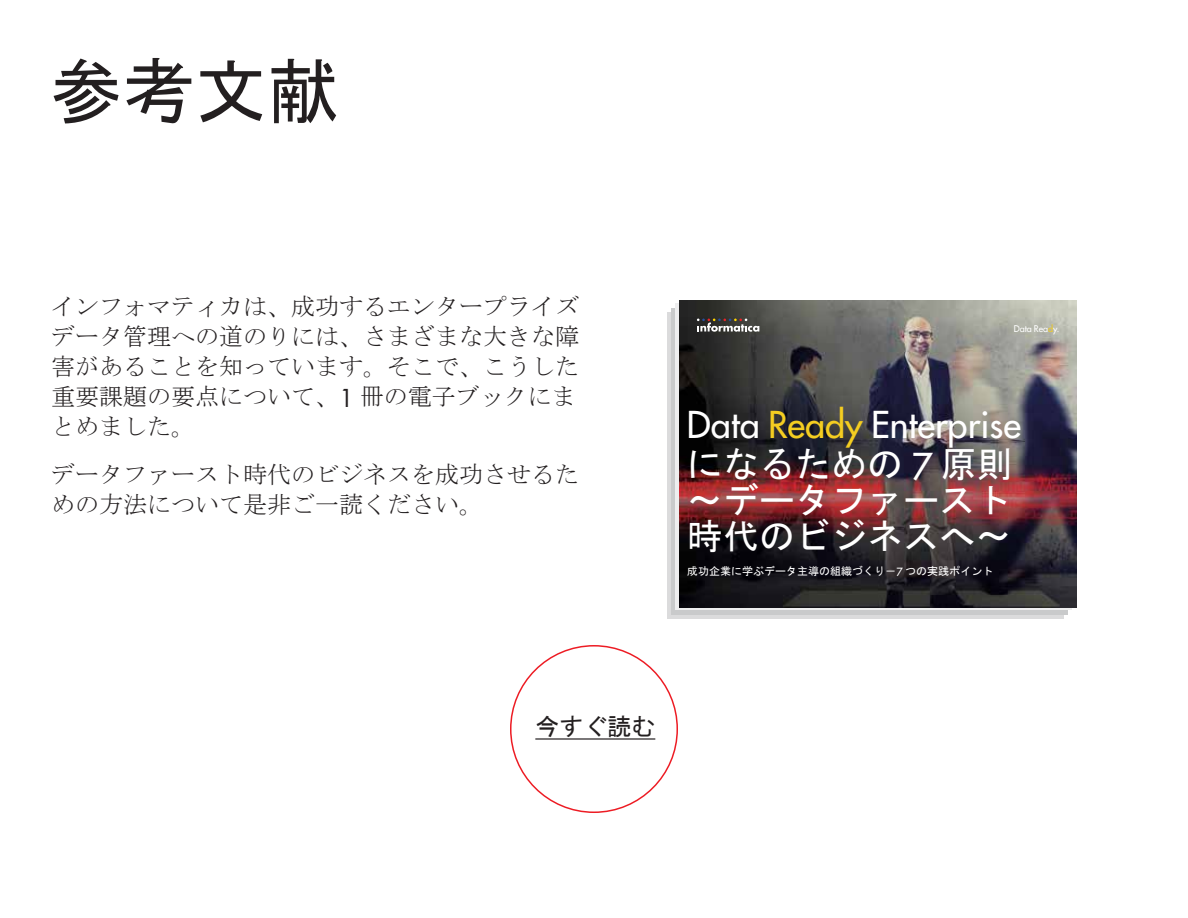
<style>
.page{position:relative;width:1188px;height:918px;background:#fff}
.page>*{position:absolute;margin:0;border:0;box-sizing:border-box;transform-origin:0 0}
.t1{font:72px "MS Gothic";color:#231f20}
.t2{font:36px/36px "MS Gothic";color:#fff;text-align:justify}
.t3{font:500 36px "Futura Std";color:#fff}
.t4{font:24px/30px "MS Mincho";color:#231f20}
.t5{font:24px "MS Gothic";color:#231f20}
.t6{font:10.95px "MS Gothic";color:#fff}
.t7{font:500 9px "Futura Std";color:#fff}
.s1{font-family:"Futura Std"}
.s2{color:#f4cd21}
.s3{font-family:"Futura Std";font-weight:500}
</style>
<div class="page">
<div style="left:667px;top:312px;width:397px;height:307px;background:linear-gradient(to right,#d2d3d4,#d2d2d3)"></div>
<svg style="left:671px;top:308px;width:397px;height:306px;background:#c0c0c1"></svg>
<img style="left:680px;top:301px;width:397px;height:306px">
<svg style="left:697px;top:319px;width:62px;height:13px"></svg>
<hr style="left:535px;top:738px;width:120px;height:2px;background:#231f20">
<h1 class="t1" style="left:51px;top:55px;width:289px">参考文献</h1>
<p class="t4" style="left:51px;top:291px;width:529px">インフォマティカは、成功するエンタープライズデータ管理への道のりには、さまざまな大きな障害があることを知っています。そこで、こうした重要課題の要点について、<span class="s1">1</span> 冊の電子ブックにまとめました。</p>
<p class="t4" style="left:51px;top:459px;width:529px">データファースト時代のビジネスを成功させるための方法について是非ご一読ください。</p>
<p class="t7" style="left:1014px;top:323px;width:47px">Data Rea<span class="s2">d</span>y.</p>
<h2 class="t3" style="left:687px;top:402px;width:335px">Data <span class="s2">Ready</span> Enterprise</h2>
<h2 class="t2" style="left:687px;top:446px;width:327px">になるための <span class="s3">7</span> 原則～データファースト時代のビジネスへ～</h2>
<p class="t6" style="left:687px;top:566px;width:308px">成功企業に学ぶデータ主導の組織づくり－<span class="s3">7</span> つの実践ポイント</p>
<p class="t5" style="left:535px;top:714px;width:121px">今すぐ読む</p>
</div>
